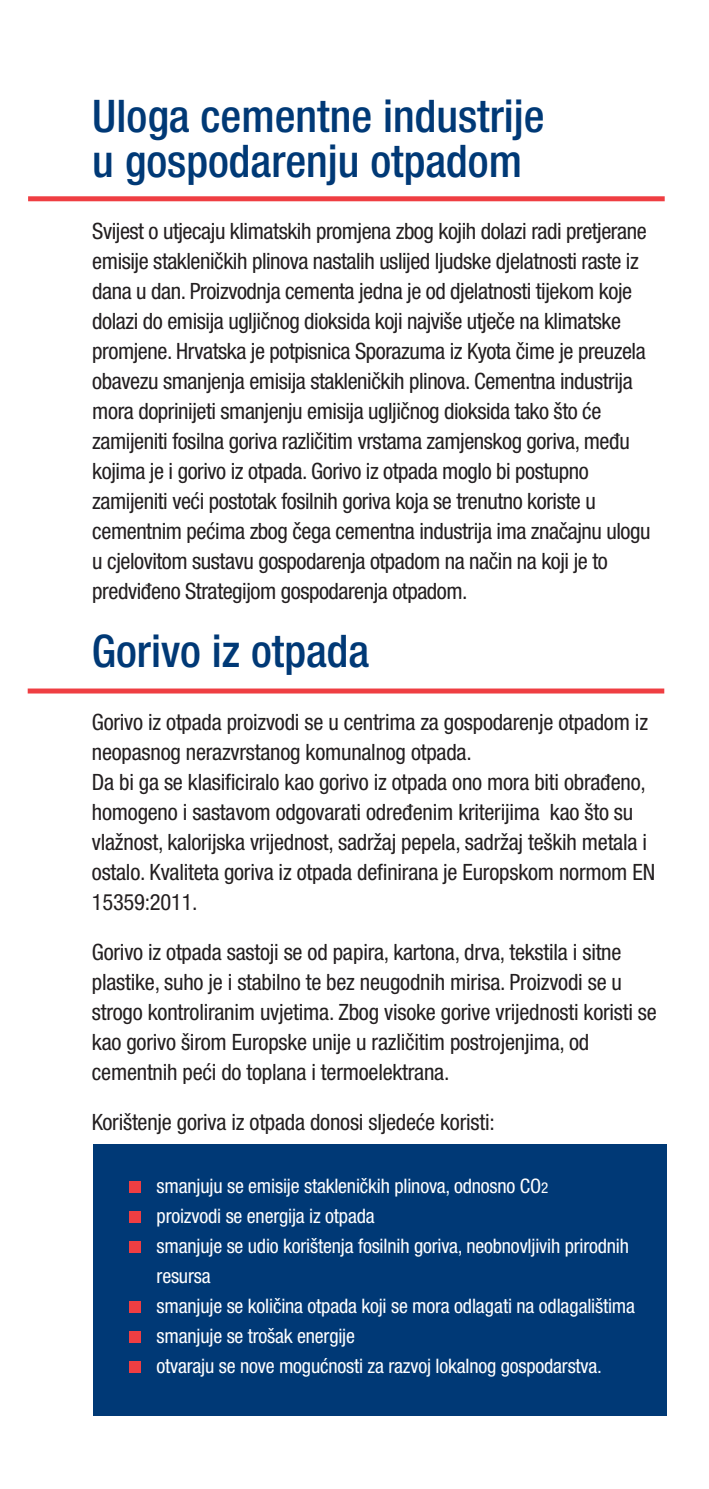
<style>
.page{position:relative;width:709px;height:1489px;background:#fff}
.page>*{position:absolute;margin:0;border:0;box-sizing:border-box;transform-origin:0 0}
.t1{font:500 condensed 45px/45px "Helvetica Neue LT Pro";color:#003976}
.t2{font:condensed 22.5px/30px "Helvetica Neue LT Pro";letter-spacing:-.02em;color:#231f20}
.t3{font:condensed 20px/30px "Helvetica Neue LT Pro";letter-spacing:-.01em;color:#fff}
.s1{font-size:15px}
</style>
<div class="page">
<div style="left:28px;top:196px;width:636px;height:5px;background:#ef3e42"></div>
<div style="left:93px;top:1143px;width:574px;height:272px;background:#003976"></div>
<div style="left:129px;top:1181px;width:12px;height:11px;background:#ef3e42"></div>
<div style="left:129px;top:1211px;width:12px;height:11px;background:#ef3e42"></div>
<div style="left:129px;top:1241px;width:12px;height:11px;background:#ef3e42"></div>
<div style="left:129px;top:1301px;width:12px;height:11px;background:#ef3e42"></div>
<div style="left:129px;top:1331px;width:12px;height:11px;background:#ef3e42"></div>
<div style="left:129px;top:1360px;width:12px;height:12px;background:#ef3e42"></div>
<div style="left:28px;top:688px;width:636px;height:5px;background:#ef3e42"></div>
<h1 class="t1" style="left:92px;top:100px;width:454px">Uloga cementne industrije u gospodarenju otpadom</h1>
<p class="t2" style="left:92px;top:219px;width:560px">Svijest o utjecaju klimatskih promjena zbog kojih dolazi radi pretjerane emisije stakleničkih plinova nastalih uslijed ljudske djelatnosti raste iz dana u dan. Proizvodnja cementa jedna je od djelatnosti tijekom koje dolazi do emisija ugljičnog dioksida koji najviše utječe na klimatske promjene. Hrvatska je potpisnica Sporazuma iz Kyota čime je preuzela obavezu smanjenja emisija stakleničkih plinova. Cementna industrija mora doprinijeti smanjenju emisija ugljičnog dioksida tako što će zamijeniti fosilna goriva različitim vrstama zamjenskog goriva, među kojima je i gorivo iz otpada. Gorivo iz otpada moglo bi postupno zamijeniti veći postotak fosilnih goriva koja se trenutno koriste u cementnim pećima zbog čega cementna industrija ima značajnu ulogu u cjelovitom sustavu gospodarenja otpadom na način na koji je to predviđeno Strategijom gospodarenja otpadom.</p>
<h1 class="t1" style="left:92px;top:635px;width:279px">Gorivo iz otpada</h1>
<p class="t2" style="left:92px;top:710px;width:565px">Gorivo iz otpada proizvodi se u centrima za gospodarenje otpadom iz neopasnog nerazvrstanog komunalnog otpada.<br>Da bi ga se klasificiralo kao gorivo iz otpada ono mora biti obrađeno, homogeno i sastavom odgovarati određenim kriterijima kao što su vlažnost, kalorijska vrijednost, sadržaj pepela, sadržaj teških metala i ostalo. Kvaliteta goriva iz otpada definirana je Europskom normom EN 15359:2011.</p>
<p class="t2" style="left:92px;top:940px;width:566px">Gorivo iz otpada sastoji se od papira, kartona, drva, tekstila i sitne plastike, suho je i stabilno te bez neugodnih mirisa. Proizvodi se u strogo kontroliranim uvjetima. Zbog visoke gorive vrijednosti koristi se kao gorivo širom Europske unije u različitim postrojenjima, od cementnih peći do toplana i termoelektrana.</p>
<p class="t2" style="left:92px;top:1110px;width:404px">Korištenje goriva iz otpada donosi sljedeće koristi:</p>
<p class="t3" style="left:157px;top:1173px;width:480px">smanjuju se emisije stakleničkih plinova, odnosno CO<span class="s1">2<br></span>proizvodi se energija iz otpada<br>smanjuje se udio korištenja fosilnih goriva, neobnovljivih prirodnih resursa<br>smanjuje se količina otpada koji se mora odlagati na odlagalištima smanjuje se trošak energije<br>otvaraju se nove mogućnosti za razvoj lokalnog gospodarstva.</p>
</div>
